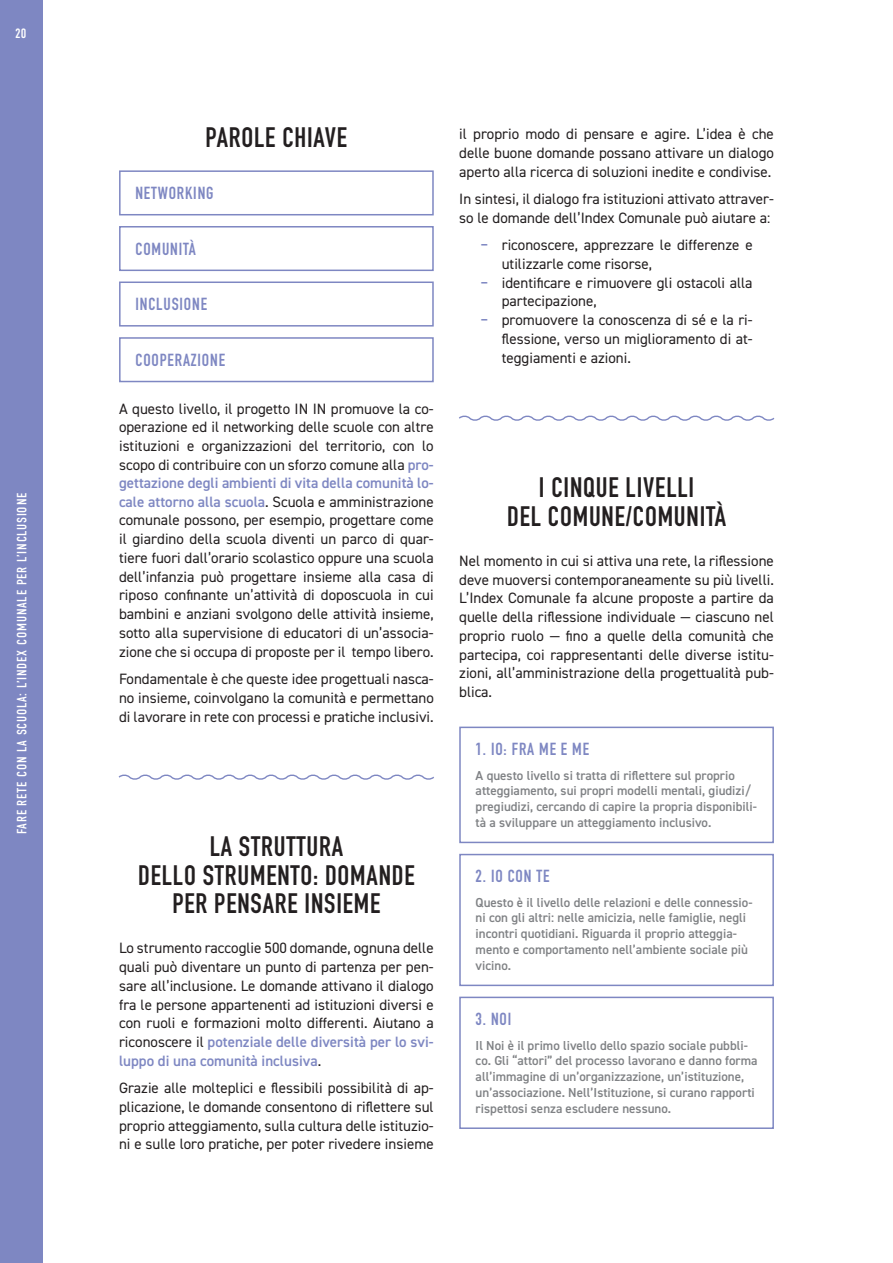
<style>
.page{position:relative;width:893px;height:1263px;background:#fff}
.page>*{position:absolute;margin:0;border:0;box-sizing:border-box;transform-origin:0 0}
.t1{font:700 27.75px/28.5px "DIN Condensed";letter-spacing:.03em;color:#231f20;text-align:center}
.t2{font:700 17.25px "DIN Condensed";letter-spacing:.05em;color:#7e87c2}
.t3{font:15px/18.8px "DIN2014";color:#231f20;text-align:justify}
.t4{font:13.5px "DIN Condensed";letter-spacing:.06em;color:#fff}
.t5{font:600 13.05px/15.8px "DIN2014";color:#808285}
.s1{font-weight:600;color:#7e87c2}
</style>
<div class="page">
<div style="left:0;top:0;width:43px;height:1263px;background:#7e87c2"></div>
<svg style="left:118px;top:774px;width:316px;height:6px"></svg>
<div style="left:119px;top:337px;width:315px;height:45px;border:2px solid #7e87c2"></div>
<div style="left:119px;top:170px;width:315px;height:45px;border:2px solid #7e87c2"></div>
<div style="left:119px;top:226px;width:315px;height:45px;border:2px solid #7e87c2"></div>
<div style="left:119px;top:281px;width:315px;height:46px;border:2px solid #7e87c2"></div>
<svg style="left:459px;top:415px;width:316px;height:6px"></svg>
<div style="left:459px;top:997px;width:315px;height:132px;border:2px solid #7e87c2"></div>
<div style="left:459px;top:854px;width:315px;height:132px;border:2px solid #7e87c2"></div>
<div style="left:459px;top:727px;width:315px;height:116px;border:2px solid #7e87c2"></div>
<p class="t4" style="left:15px;top:26px;width:13px">20</p>
<p class="t4" style="left:14px;top:834px;width:343px;rotate:-90deg">FARE RETE CON LA SCUOLA: L’INDEX COMUNALE PER L’INCLUSIONE</p>
<h1 class="t1" style="left:206px;top:123px;width:143px">PAROLE CHIAVE</h1>
<p class="t2" style="left:135px;top:181px;width:80px">NETWORKING</p>
<p class="t2" style="left:135px;top:237px;width:62px">COMUNITÀ</p>
<p class="t2" style="left:135px;top:292px;width:73px">INCLUSIONE</p>
<p class="t2" style="left:135px;top:348px;width:91px">COOPERAZIONE</p>
<p class="t3" style="left:119px;top:399px;width:316px">A questo livello, il progetto IN IN promuove la co&shy;operazione ed il networking delle scuole con altre istituzioni e organizzazioni del territorio, con lo scopo di contribuire con un sforzo comune alla <span class="s1">pro&shy;gettazione degli ambienti di vita della comunità lo&shy;cale attorno alla scuola</span>. Scuola e amministrazione comunale possono, per esempio, progettare come il giardino della scuola diventi un parco di quar&shy;tiere fuori dall’orario scolastico oppure una scuola dell’infanzia può progettare insieme alla casa di riposo confinante un’attività di doposcuola in cui bambini e anziani svolgono delle attività insieme, sotto alla supervisione di educatori di un’associa&shy;zione che si occupa di proposte per il tempo libero.</p>
<p class="t3" style="left:119px;top:669px;width:316px">Fondamentale è che queste idee progettuali nasca&shy;no insieme, coinvolgano la comunità e permettano di lavorare in rete con processi e pratiche inclusivi.</p>
<h1 class="t1" style="left:138px;top:832px;width:278px">LA STRUTTURA<br>DELLO STRUMENTO: DOMANDE<br>PER PENSARE INSIEME</h1>
<p class="t3" style="left:119px;top:938px;width:316px">Lo strumento raccoglie 500 domande, ognuna delle quali può diventare un punto di partenza per pen&shy;sare all’inclusione. Le domande attivano il dialogo fra le persone appartenenti ad istituzioni diversi e con ruoli e formazioni molto differenti. Aiutano a riconoscere il <span class="s1">potenziale delle diversità per lo svi&shy;luppo di una comunità inclusiva</span>.</p>
<p class="t3" style="left:119px;top:1078px;width:316px">Grazie alle molteplici e flessibili possibilità di ap&shy;plicazione, le domande consentono di riflettere sul proprio atteggiamento, sulla cultura delle istituzio&shy;ni e sulle loro pratiche, per poter rivedere insieme</p>
<p class="t3" style="left:459px;top:124px;width:316px">il proprio modo di pensare e agire. L’idea è che delle buone domande possano attivare un dialogo aperto alla ricerca di soluzioni inedite e condivise.</p>
<p class="t3" style="left:459px;top:189px;width:316px">In sintesi, il dialogo fra istituzioni attivato attraver&shy;so le domande dell’Index Comunale può aiutare a:</p>
<p class="t3" style="left:480px;top:235px;width:274px"><span class="s1">‒</span> riconoscere, apprezzare le differenze e</p>
<p class="t3" style="left:502px;top:254px;width:152px">utilizzarle come risorse,</p>
<p class="t3" style="left:480px;top:273px;width:274px"><span class="s1">‒</span> identificare e rimuovere gli ostacoli alla</p>
<p class="t3" style="left:502px;top:291px;width:96px">partecipazione,</p>
<p class="t3" style="left:480px;top:310px;width:274px"><span class="s1">‒</span> promuovere la conoscenza di sé e la ri-</p>
<p class="t3" style="left:502px;top:329px;width:252px">flessione, verso un miglioramento di at-</p>
<p class="t3" style="left:502px;top:348px;width:131px">teggiamenti e azioni.</p>
<h1 class="t1" style="left:507px;top:473px;width:220px">I CINQUE LIVELLI<br>DEL COMUNE/COMUNITÀ</h1>
<p class="t3" style="left:459px;top:551px;width:316px">Nel momento in cui si attiva una rete, la riflessione deve muoversi contemporaneamente su più livelli.<br>L’Index Comunale fa alcune proposte a partire da quelle della riflessione individuale — ciascuno nel proprio ruolo — fino a quelle della comunità che partecipa, coi rappresentanti delle diverse istitu&shy;zioni, all’amministrazione della progettualità pub&shy;blica.</p>
<p class="t2" style="left:476px;top:738px;width:115px">1. IO: FRA ME E ME</p>
<p class="t5" style="left:476px;top:767px;width:283px">A questo livello si tratta di riflettere sul proprio atteggiamento, sui propri modelli mentali, giudizi/ pregiudizi, cercando di capire la propria disponibili&shy;tà a sviluppare un atteggiamento inclusivo.</p>
<p class="t2" style="left:476px;top:865px;width:75px">2. IO CON TE</p>
<p class="t5" style="left:476px;top:894px;width:278px">Questo è il livello delle relazioni e delle connessio&shy;ni con gli altri: nelle amicizia, nelle famiglie, negli incontri quotidiani. Riguarda il proprio atteggia&shy;mento e comportamento nell’ambiente sociale più vicino.</p>
<p class="t2" style="left:476px;top:1008px;width:37px">3. NOI</p>
<p class="t5" style="left:476px;top:1037px;width:283px">Il Noi è il primo livello dello spazio sociale pubbli&shy;co. Gli “attori” del processo lavorano e danno forma all’immagine di un’organizzazione, un’istituzione, un’associazione. Nell’Istituzione, si curano rapporti rispettosi senza escludere nessuno.</p>
</div>
